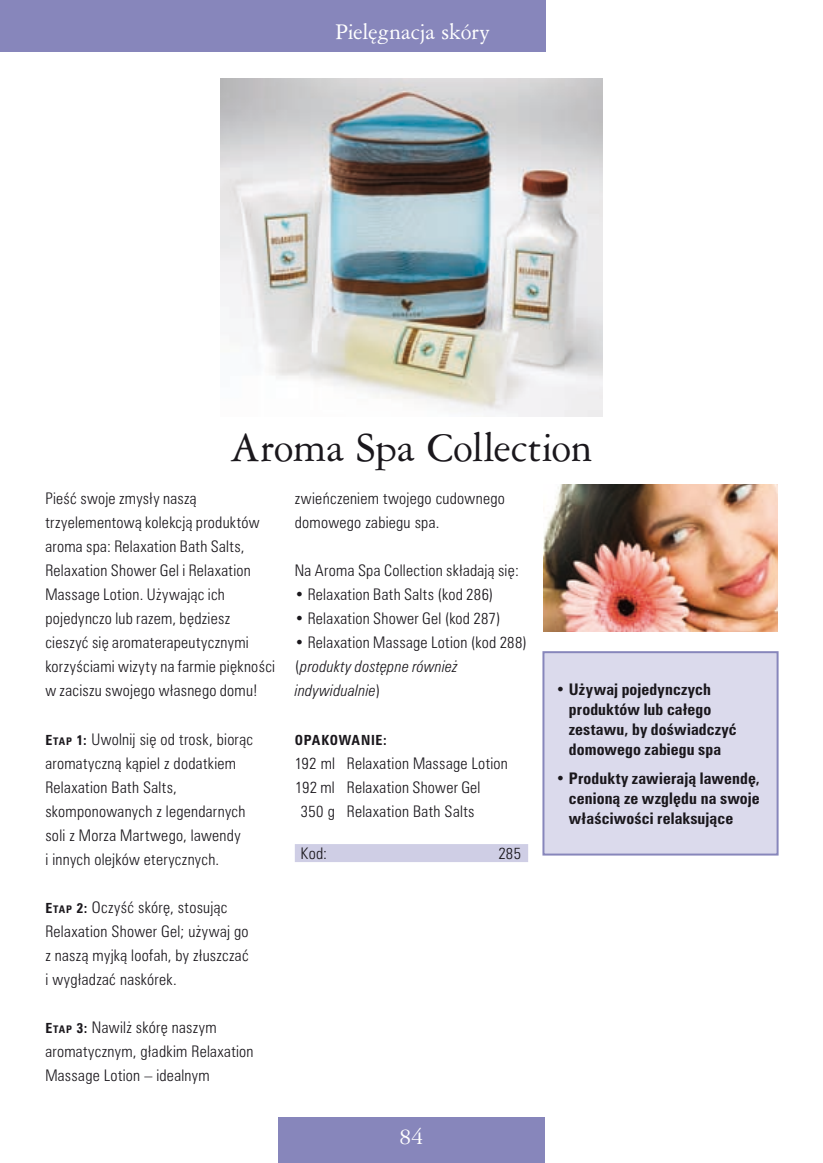
<style>
.page{position:relative;width:823px;height:1163px;background:#fff}
.page>*{position:absolute;margin:0;border:0;box-sizing:border-box;transform-origin:0 0}
.t1{font:44px "American Garamond PL";letter-spacing:-.01em;color:#1a171c}
.t2{font:24px "American Garamond PL";letter-spacing:-.01em;color:#fff}
.t3{font:300 condensed 16px/24px "Zurich PL";letter-spacing:.015em;color:#1a171c}
.t4{font:700 condensed 16px/20px "Zurich PL";letter-spacing:.01em;color:#1a171c}
.t5{font:italic 300 condensed 16px/24px "Zurich PL";letter-spacing:.015em;color:#1a171c}
.t6{font:700 condensed 14px "Zurich PL";letter-spacing:.05em;color:#1a171c}
.s1{font-weight:700;font-size:14px}
.s2{font-weight:700;font-size:10.4px}
.s3{font-style:normal}
</style>
<div class="page">
<div style="left:278px;top:1117px;width:266px;height:45px;background:#8786bb"></div>
<div style="left:0;top:0;width:544px;height:51px;background:#8786bb"></div>
<div style="left:294px;top:844px;width:234px;height:18px;background:#cfcee5"></div>
<img style="left:220px;top:78px;width:382px;height:338px">
<img style="left:543px;top:484px;width:233px;height:147px">
<div style="left:543px;top:652px;width:234px;height:202px;background:#dbdaec"></div>
<div style="left:542px;top:651px;width:236px;height:204px;border:2px solid #8786bb"></div>
<h2 class="t2" style="left:335px;top:18px;width:156px">Piel´gnacja skóry</h2>
<h1 class="t1" style="left:230px;top:422px;width:363px">Aroma Spa Collection</h1>
<p class="t3" style="left:45px;top:486px;width:231px">PieÊç swoje zmysły naszà trzyelementowà kolekcjà produktów aroma spa: Relaxation Bath Salts, Relaxation Shower Gel i Relaxation Massage Lotion. U˝ywajàc ich pojedynczo lub razem, b´dziesz cieszyç si´ aromaterapeutycznymi korzyÊciami wizyty na farmie pi´knoÊci w zaciszu swojego własnego domu!</p>
<p class="t3" style="left:45px;top:726px;width:209px"><span class="s1">E</span><span class="s2">TAP</span> <span class="s1">1:</span> Uwolnij si´ od trosk, bioràc aromatycznà kàpiel z dodatkiem<br>Relaxation Bath Salts, skomponowanych z legendarnych soli z Morza Martwego, lawendy<br>i innych olejków eterycznych.</p>
<p class="t3" style="left:45px;top:894px;width:205px"><span class="s1">E</span><span class="s2">TAP</span> <span class="s1">2:</span> OczyÊç skór´, stosujàc<br>Relaxation Shower Gel; u˝ywaj go z naszà myjkà loofah, by złuszczaç i wygładzaç naskórek.</p>
<p class="t3" style="left:45px;top:1014px;width:209px"><span class="s1">E</span><span class="s2">TAP</span> <span class="s1">3:</span> Nawil˝ skór´ naszym aromatycznym, gładkim Relaxation<br>Massage Lotion – idealnym</p>
<p class="t3" style="left:294px;top:486px;width:211px">zwieƒczeniem twojego cudownego domowego zabiegu spa.</p>
<p class="t3" style="left:294px;top:558px;width:225px">Na Aroma Spa Collection składajà si´:</p>
<p class="t3" style="left:294px;top:582px;width:200px">• Relaxation Bath Salts (kod 286)</p>
<p class="t3" style="left:294px;top:606px;width:207px">• Relaxation Shower Gel (kod 287)</p>
<p class="t5" style="left:294px;top:630px;width:233px"><span class="s3">• Relaxation Massage Lotion (kod 288) (</span>produkty dost´pne równie˝ indywidualnie<span class="s3">)</span></p>
<p class="t6" style="left:294px;top:731px;width:93px">OPAKOWANIE:</p>
<p class="t3" style="left:294px;top:750px;width:214px">192 ml Relaxation Massage Lotion</p>
<p class="t3" style="left:295px;top:774px;width:187px">192 ml Relaxation Shower Gel</p>
<p class="t3" style="left:301px;top:798px;width:175px">350 g Relaxation Bath Salts</p>
<p class="t3" style="left:300px;top:841px;width:28px">Kod:</p>
<p class="t3" style="left:498px;top:841px;width:24px">285</p>
<h2 class="t2" style="left:399px;top:1121px;width:25px">84</h2>
<p class="t4" style="left:568px;top:679px;width:169px;text-indent:-13px">• U˝ywaj pojedynczych produktów lub całego zestawu, by doÊwiadczyç domowego zabiegu spa</p>
<p class="t4" style="left:568px;top:767px;width:192px;text-align:justify;text-indent:-13px">• Produkty zawierajà lawend´, cenionà ze wzgl´du na swoje właÊciwoÊci relaksujàce</p>
</div>
